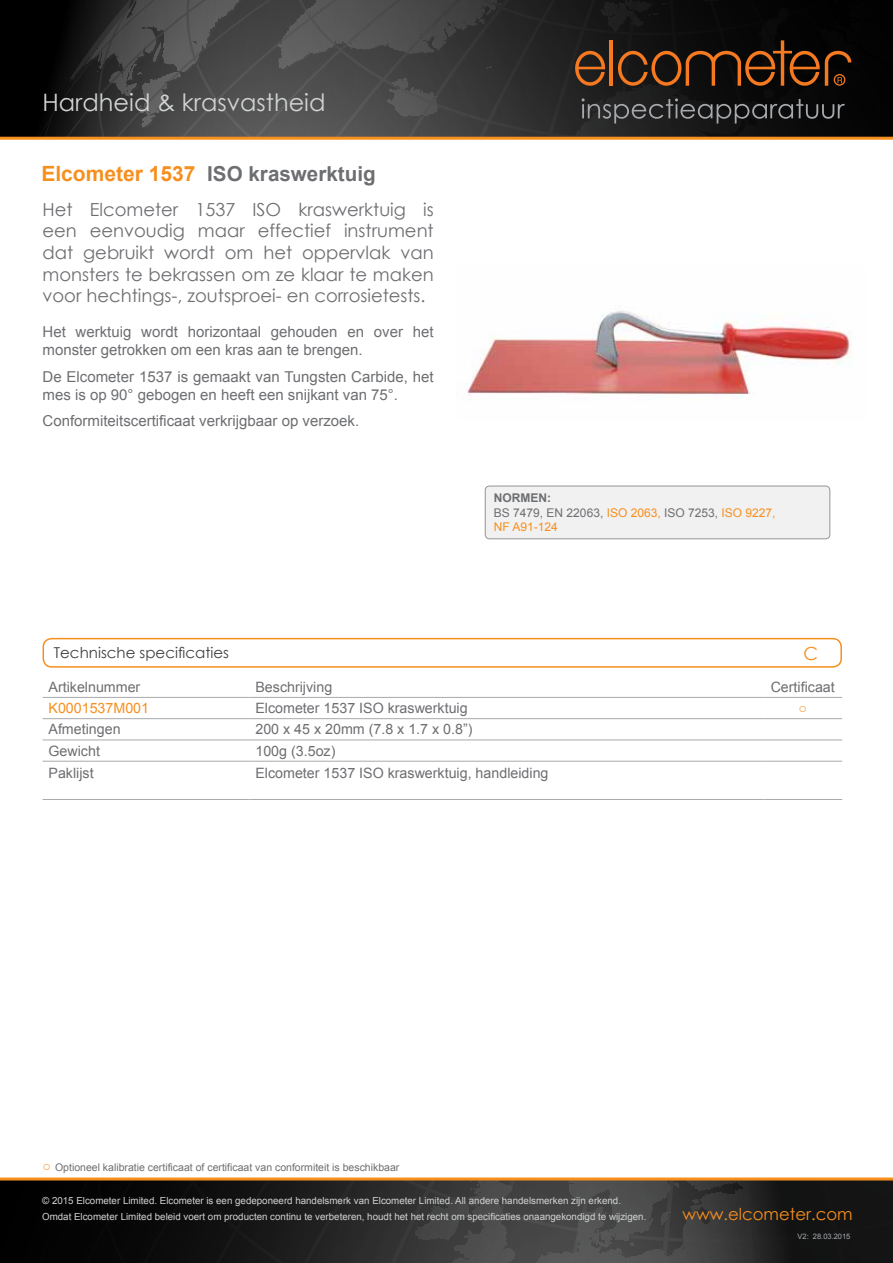
<style>
.page{position:relative;width:893px;height:1263px;background:#fff}
.page>*{position:absolute;margin:0;border:0;box-sizing:border-box;transform-origin:0 0}
.t1{font:24px "Century Gothic";color:#d1d3d4}
.t2{font:700 20.7px "Arial";color:#6d6e71}
.t3{font:18px/21.6px "Century Gothic";color:#6d6e71;text-align:justify}
.t4{font:18px "Century Gothic";color:#f78f1e}
.t5{font:16.5px "Century Gothic";color:#f78f1e}
.t6{font:15px/18px "Arial";color:#6d6e71}
.t7{font:15px "Century Gothic";color:#414042}
.t8{font:14.25px "Arial";color:#6d6e71}
.t9{font:14.25px "Arial";color:#f78f1e}
.t10{font:12px/14.4px "Arial";color:#f78f1e}
.t11{font:10.5px "Arial";color:#6d6e71}
.t12{font:9.75px/15.9px "Arial";color:#d1d3d4}
.t13{font:7.5px "Arial";color:#a7a9ac}
.s1{font-size:21px;color:#f78f1e}
.s2{font-weight:700;color:#6d6e71}
.s3{color:#6d6e71}
.s4{font-size:14.25px;color:#f78f1e}
</style>
<div class="page">
<div style="left:0;top:0;width:893px;height:138px;background:#000"></div>
<svg style="left:34px;top:0;width:859px;height:137px;background:#383737"></svg>
<hr style="left:609px;top:40px;width:4px;height:46px;background:#f47920">
<svg style="left:575px;top:51px;width:30px;height:35px"></svg>
<svg style="left:618px;top:0;width:275px;height:86px"></svg>
<svg style="left:582px;top:98px;width:263px;height:26px"></svg>
<hr style="left:0;top:137px;width:893px;height:3px;background:#f78f1e">
<svg style="left:0;top:1180px;width:893px;height:83px;background:#272626"></svg>
<hr style="left:0;top:1177px;width:893px;height:3px;background:#f78f1e">
<img style="left:466px;top:311px;width:386px;height:89px">
<div style="left:485px;top:486px;width:345px;height:53px;background:#f1f1f2;border-radius:4px"></div>
<div style="left:485px;top:486px;width:345px;height:53px;border:1px solid #939598;border-radius:4px"></div>
<div style="left:43px;top:638px;width:799px;height:30px;border:2px solid #f78f1e;border-radius:9px"></div>
<hr style="left:43px;top:697px;width:206px;height:1px;background:#a7a9ac">
<hr style="left:249px;top:697px;width:514px;height:1px;background:#a7a9ac">
<hr style="left:763px;top:697px;width:79px;height:1px;background:#a7a9ac">
<hr style="left:43px;top:718px;width:206px;height:1px;background:#a7a9ac">
<hr style="left:249px;top:718px;width:514px;height:1px;background:#a7a9ac">
<hr style="left:763px;top:718px;width:79px;height:1px;background:#a7a9ac">
<hr style="left:43px;top:740px;width:206px;height:1px;background:#a7a9ac">
<hr style="left:249px;top:740px;width:514px;height:1px;background:#a7a9ac">
<hr style="left:763px;top:740px;width:79px;height:1px;background:#a7a9ac">
<hr style="left:43px;top:761px;width:206px;height:1px;background:#a7a9ac">
<hr style="left:249px;top:761px;width:514px;height:1px;background:#a7a9ac">
<hr style="left:763px;top:761px;width:79px;height:1px;background:#a7a9ac">
<hr style="left:43px;top:799px;width:206px;height:1px;background:#a7a9ac">
<hr style="left:249px;top:799px;width:514px;height:1px;background:#a7a9ac">
<hr style="left:763px;top:799px;width:79px;height:1px;background:#a7a9ac">
<h1 class="t1" style="left:43px;top:86px;width:284px">Hardheid &amp; krasvastheid</h1>
<h2 class="t2" style="left:41px;top:160px;width:336px"><span class="s1">Elcometer 1537</span> ISO kraswerktuig</h2>
<h3 class="t3" style="left:43px;top:198px;width:393px">Het Elcometer 1537 ISO kraswerktuig is een eenvoudig maar effectief instrument dat gebruikt wordt om het oppervlak van monsters te bekrassen om ze klaar te maken voor hechtings-, zoutsproei- en corrosietests.</h3>
<h3 class="t6" style="left:43px;top:323px;width:393px">Het werktuig wordt horizontaal gehouden en over het monster getrokken om een kras aan te brengen.</h3>
<h3 class="t6" style="left:43px;top:368px;width:393px">De Elcometer 1537 is gemaakt van Tungsten Carbide, het mes is op 90° gebogen en heeft een snijkant van 75°.</h3>
<h3 class="t6" style="left:43px;top:412px;width:318px">Conformiteitscertificaat verkrijgbaar op verzoek.</h3>
<p class="t10" style="left:494px;top:491px;width:283px"><span class="s2">NORMEN:<br></span><span class="s3">BS 7479, EN 22063,</span> ISO 2063, <span class="s3">ISO 7253,</span> ISO 9227,<br>NF A91-124</p>
<h3 class="t7" style="left:54px;top:642px;width:177px">Technische specificaties</h3>
<h3 class="t8" style="left:49px;top:677px;width:93px">Artikelnummer</h3>
<h3 class="t8" style="left:255px;top:677px;width:78px">Beschrijving</h3>
<h3 class="t8" style="left:771px;top:677px;width:66px">Certificaat</h3>
<h3 class="t9" style="left:49px;top:699px;width:102px">K0001537M001</h3>
<h3 class="t8" style="left:255px;top:699px;width:214px">Elcometer 1537 ISO kraswerktuig</h3>
<h3 class="t9" style="left:798px;top:699px;width:10px">○</h3>
<h3 class="t8" style="left:49px;top:720px;width:74px">Afmetingen</h3>
<h3 class="t8" style="left:255px;top:720px;width:219px">200 x 45 x 20mm (7.8 x 1.7 x 0.8”)</h3>
<h3 class="t8" style="left:49px;top:741px;width:53px">Gewicht</h3>
<h3 class="t8" style="left:255px;top:741px;width:81px">100g (3.5oz)</h3>
<h3 class="t8" style="left:49px;top:763px;width:47px">Paklijst</h3>
<h3 class="t8" style="left:255px;top:763px;width:295px">Elcometer 1537 ISO kraswerktuig, handleiding</h3>
<h3 class="t4" style="left:804px;top:641px;width:16px">C</h3>
<p class="t11" style="left:43px;top:1161px;width:358px"><span class="s4">○</span> Optioneel kalibratie certificaat of certificaat van conformiteit is beschikbaar</p>
<p class="t12" style="left:42px;top:1192px;width:606px">© 2015 Elcometer Limited. Elcometer is een gedeponeerd handelsmerk van Elcometer Limited. All andere handelsmerken zijn erkend.<br>Omdat Elcometer Limited beleid voert om producten continu te verbeteren, houdt het het recht om specificaties onaangekondigd te wijzigen.</p>
<h3 class="t5" style="left:682px;top:1202px;width:172px">www.elcometer.com</h3>
<p class="t13" style="left:797px;top:1231px;width:54px">V2: 28.03.2015</p>
</div>
